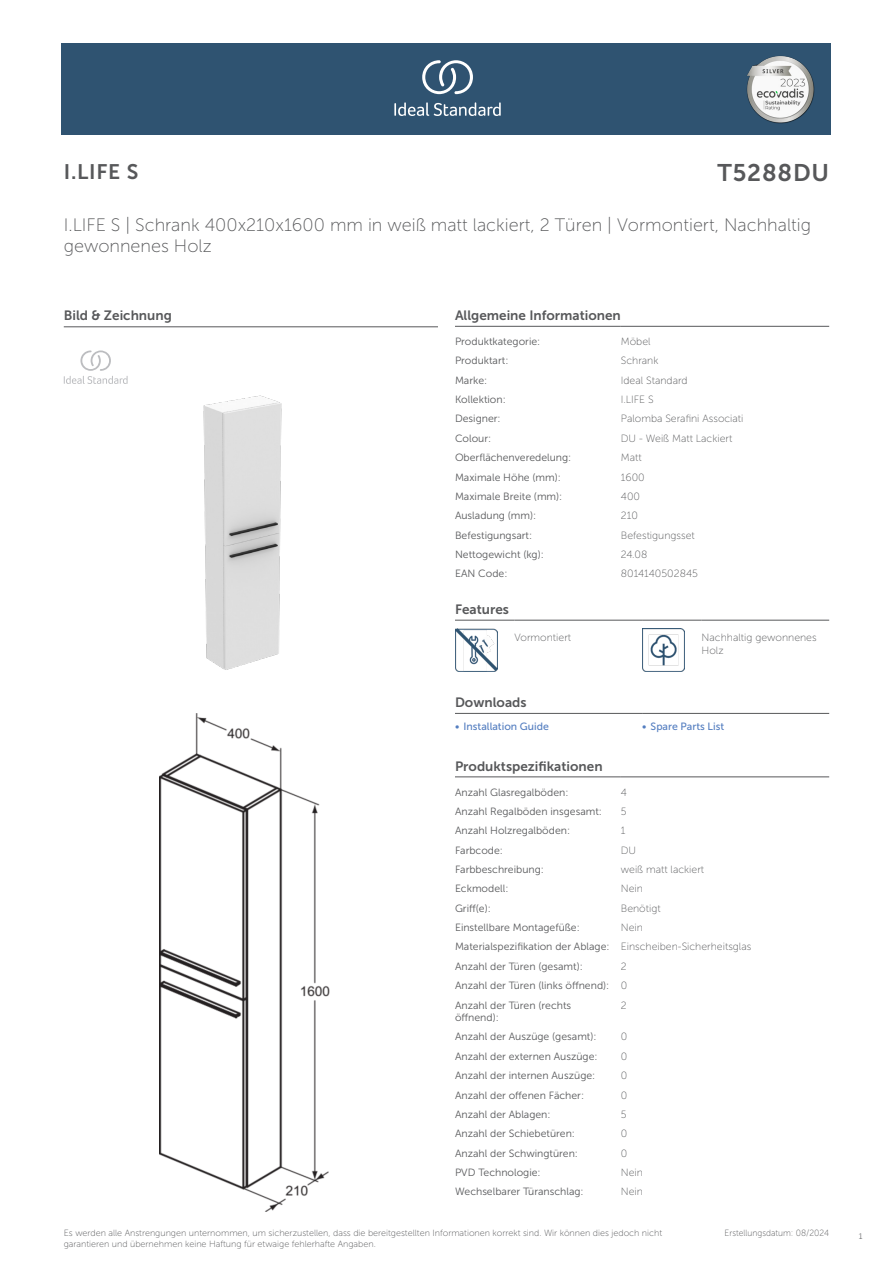
<style>
.page{position:relative;width:893px;height:1263px;background:#fff}
.page>*{position:absolute;margin:0;border:0;box-sizing:border-box;transform-origin:0 0}
.ID{font:24px "Museo Sans 700";letter-spacing:.035em;color:#57585a}
.SUITE_NAME{font:21px "Museo Sans 700";color:#57585a}
.Product_description__L3{font:18px/21.6px "Museo Sans 100";color:#57585a}
.head_9pt{font:13.5px "Museo Sans 700";color:#57585a}
.head_general{font:10.5px/12.6px "Museo Sans 300";color:#57585a}
.value_general{font:10.5px/12.6px "Museo Sans 100";color:#57585a}
.t1{font:10.5px "Museo Sans 500";color:#547ec0}
.Disclaimer{font:9px/10.8px "Museo Sans 100";color:#57585a}
.Date_created{font:9px "Museo Sans 100";color:#57585a;scale:.95 1}
.t2{font:300 9px "Calibri";color:#57585a;scale:.95 1}
</style>
<div class="page">
<div style="left:62px;top:43px;width:769px;height:91px;background:#2f5371"></div>
<hr style="left:455px;top:326px;width:166px;height:1px;background:#57585a">
<hr style="left:621px;top:326px;width:208px;height:1px;background:#57585a">
<hr style="left:455px;top:620px;width:59px;height:1px;background:#57585a">
<hr style="left:514px;top:620px;width:128px;height:1px;background:#57585a">
<hr style="left:642px;top:620px;width:60px;height:1px;background:#57585a">
<hr style="left:702px;top:620px;width:127px;height:1px;background:#57585a">
<img style="left:455px;top:629px;width:42px;height:42px">
<img style="left:642px;top:629px;width:43px;height:42px">
<hr style="left:455px;top:713px;width:187px;height:1px;background:#57585a">
<hr style="left:642px;top:713px;width:187px;height:1px;background:#57585a">
<hr style="left:455px;top:777px;width:166px;height:1px;background:#57585a">
<hr style="left:621px;top:777px;width:208px;height:1px;background:#57585a">
<img style="left:160px;top:714px;width:169px;height:497px">
<hr style="left:64px;top:327px;width:374px;height:1px;background:#57585a">
<svg style="left:64px;top:350px;width:64px;height:34px"></svg>
<img style="left:203px;top:395px;width:79px;height:275px">
<svg style="left:394px;top:102px;width:107px;height:14px"></svg>
<svg style="left:422px;top:60px;width:51px;height:34px"></svg>
<img style="left:746px;top:56px;width:68px;height:67px">
<p class="SUITE_NAME" style="left:64px;top:160px;width:76px">I.LIFE S</p>
<p class="ID" style="left:717px;top:160px;width:113px">T5288DU</p>
<p class="Product_description__L3" style="left:64px;top:214px;width:749px">I.LIFE S | Schrank 400x210x1600 mm in weiß matt lackiert, 2 Türen | Vormontiert, Nachhaltig gewonnenes Holz</p>
<p class="head_9pt" style="left:64px;top:308px;width:110px">Bild &amp; Zeichnung</p>
<p class="head_9pt" style="left:455px;top:308px;width:167px">Allgemeine Informationen</p>
<p class="head_general" style="left:455px;top:335px;width:87px">Produktkategorie:</p>
<p class="value_general" style="left:621px;top:335px;width:31px">Möbel</p>
<p class="head_general" style="left:455px;top:354px;width:55px">Produktart:</p>
<p class="value_general" style="left:621px;top:355px;width:39px">Schrank</p>
<p class="head_general" style="left:455px;top:374px;width:34px">Marke:</p>
<p class="value_general" style="left:621px;top:374px;width:68px">Ideal Standard</p>
<p class="head_general" style="left:455px;top:393px;width:52px">Kollektion:</p>
<p class="value_general" style="left:621px;top:393px;width:34px">I.LIFE S</p>
<p class="head_general" style="left:455px;top:413px;width:47px">Designer:</p>
<p class="value_general" style="left:621px;top:413px;width:124px">Palomba Serafini Associati</p>
<p class="head_general" style="left:455px;top:432px;width:38px">Colour:</p>
<p class="value_general" style="left:621px;top:432px;width:113px">DU - Weiß Matt Lackiert</p>
<p class="head_general" style="left:455px;top:451px;width:118px">Oberflächenveredelung:</p>
<p class="value_general" style="left:621px;top:451px;width:22px">Matt</p>
<p class="head_general" style="left:455px;top:471px;width:107px">Maximale Höhe (mm):</p>
<p class="value_general" style="left:621px;top:471px;width:25px">1600</p>
<p class="head_general" style="left:455px;top:490px;width:109px">Maximale Breite (mm):</p>
<p class="value_general" style="left:621px;top:490px;width:21px">400</p>
<p class="head_general" style="left:455px;top:509px;width:83px">Ausladung (mm):</p>
<p class="value_general" style="left:621px;top:509px;width:19px">210</p>
<p class="head_general" style="left:455px;top:529px;width:79px">Befestigungsart:</p>
<p class="value_general" style="left:621px;top:529px;width:75px">Befestigungsset</p>
<p class="head_general" style="left:455px;top:548px;width:90px">Nettogewicht (kg):</p>
<p class="value_general" style="left:621px;top:548px;width:28px">24.08</p>
<p class="head_general" style="left:455px;top:567px;width:54px">EAN Code:</p>
<p class="value_general" style="left:621px;top:567px;width:79px">8014140502845</p>
<p class="head_9pt" style="left:455px;top:602px;width:55px">Features</p>
<p class="value_general" style="left:514px;top:631px;width:58px">Vormontiert</p>
<p class="value_general" style="left:702px;top:631px;width:117px">Nachhaltig gewonnenes<br>Holz</p>
<p class="head_9pt" style="left:455px;top:695px;width:73px">Downloads</p>
<p class="t1" style="left:455px;top:721px;width:95px">• Installation Guide</p>
<p class="t1" style="left:642px;top:721px;width:84px">• Spare Parts List</p>
<p class="head_9pt" style="left:455px;top:758px;width:149px">Produktspezifikationen</p>
<p class="head_general" style="left:455px;top:786px;width:115px">Anzahl Glasregalböden:</p>
<p class="value_general" style="left:621px;top:786px;width:8px">4</p>
<p class="head_general" style="left:455px;top:805px;width:149px">Anzahl Regalböden insgesamt:</p>
<p class="value_general" style="left:621px;top:805px;width:7px">5</p>
<p class="head_general" style="left:455px;top:824px;width:117px">Anzahl Holzregalböden:</p>
<p class="value_general" style="left:621px;top:824px;width:6px">1</p>
<p class="head_general" style="left:455px;top:844px;width:49px">Farbcode:</p>
<p class="value_general" style="left:621px;top:844px;width:17px">DU</p>
<p class="head_general" style="left:455px;top:863px;width:90px">Farbbeschreibung:</p>
<p class="value_general" style="left:621px;top:863px;width:85px">weiß matt lackiert</p>
<p class="head_general" style="left:455px;top:882px;width:55px">Eckmodell:</p>
<p class="value_general" style="left:621px;top:882px;width:24px">Nein</p>
<p class="head_general" style="left:455px;top:902px;width:37px">Griff(e):</p>
<p class="value_general" style="left:621px;top:902px;width:41px">Benötigt</p>
<p class="head_general" style="left:455px;top:921px;width:126px">Einstellbare Montagefüße:</p>
<p class="value_general" style="left:621px;top:921px;width:24px">Nein</p>
<p class="head_general" style="left:455px;top:940px;width:156px">Materialspezifikation der Ablage:</p>
<p class="value_general" style="left:621px;top:941px;width:132px">Einscheiben-Sicherheitsglas</p>
<p class="head_general" style="left:455px;top:960px;width:129px">Anzahl der Türen (gesamt):</p>
<p class="value_general" style="left:621px;top:960px;width:7px">2</p>
<p class="head_general" style="left:455px;top:979px;width:156px">Anzahl der Türen (links öffnend):</p>
<p class="value_general" style="left:621px;top:979px;width:8px">0</p>
<p class="head_general" style="left:455px;top:999px;width:118px">Anzahl der Türen (rechts öffnend):</p>
<p class="value_general" style="left:621px;top:999px;width:7px">2</p>
<p class="head_general" style="left:455px;top:1031px;width:143px">Anzahl der Auszüge (gesamt):</p>
<p class="value_general" style="left:621px;top:1031px;width:8px">0</p>
<p class="head_general" style="left:455px;top:1050px;width:144px">Anzahl der externen Auszüge:</p>
<p class="value_general" style="left:621px;top:1050px;width:8px">0</p>
<p class="head_general" style="left:455px;top:1069px;width:142px">Anzahl der internen Auszüge:</p>
<p class="value_general" style="left:621px;top:1069px;width:8px">0</p>
<p class="head_general" style="left:455px;top:1089px;width:131px">Anzahl der offenen Fächer:</p>
<p class="value_general" style="left:621px;top:1089px;width:8px">0</p>
<p class="head_general" style="left:455px;top:1108px;width:97px">Anzahl der Ablagen:</p>
<p class="value_general" style="left:621px;top:1108px;width:7px">5</p>
<p class="head_general" style="left:455px;top:1127px;width:122px">Anzahl der Schiebetüren:</p>
<p class="value_general" style="left:621px;top:1127px;width:8px">0</p>
<p class="head_general" style="left:455px;top:1147px;width:124px">Anzahl der Schwingtüren:</p>
<p class="value_general" style="left:621px;top:1147px;width:8px">0</p>
<p class="head_general" style="left:455px;top:1166px;width:87px">PVD Technologie:</p>
<p class="value_general" style="left:621px;top:1166px;width:24px">Nein</p>
<p class="head_general" style="left:455px;top:1185px;width:130px">Wechselbarer Türanschlag:</p>
<p class="value_general" style="left:621px;top:1185px;width:24px">Nein</p>
<p class="Disclaimer" style="left:64px;top:1227px;width:600px">Es werden alle Anstrengungen unternommen, um sicherzustellen, dass die bereitgestellten Informationen korrekt sind. Wir können dies jedoch nicht garantieren und übernehmen keine Haftung für etwaige fehlerhafte Angaben.</p>
<p class="Date_created" style="left:725px;top:1228px;width:112px">Erstellungsdatum: 08/2024</p>
<p class="t2" style="left:858px;top:1230px;width:6px">1</p>
</div>
